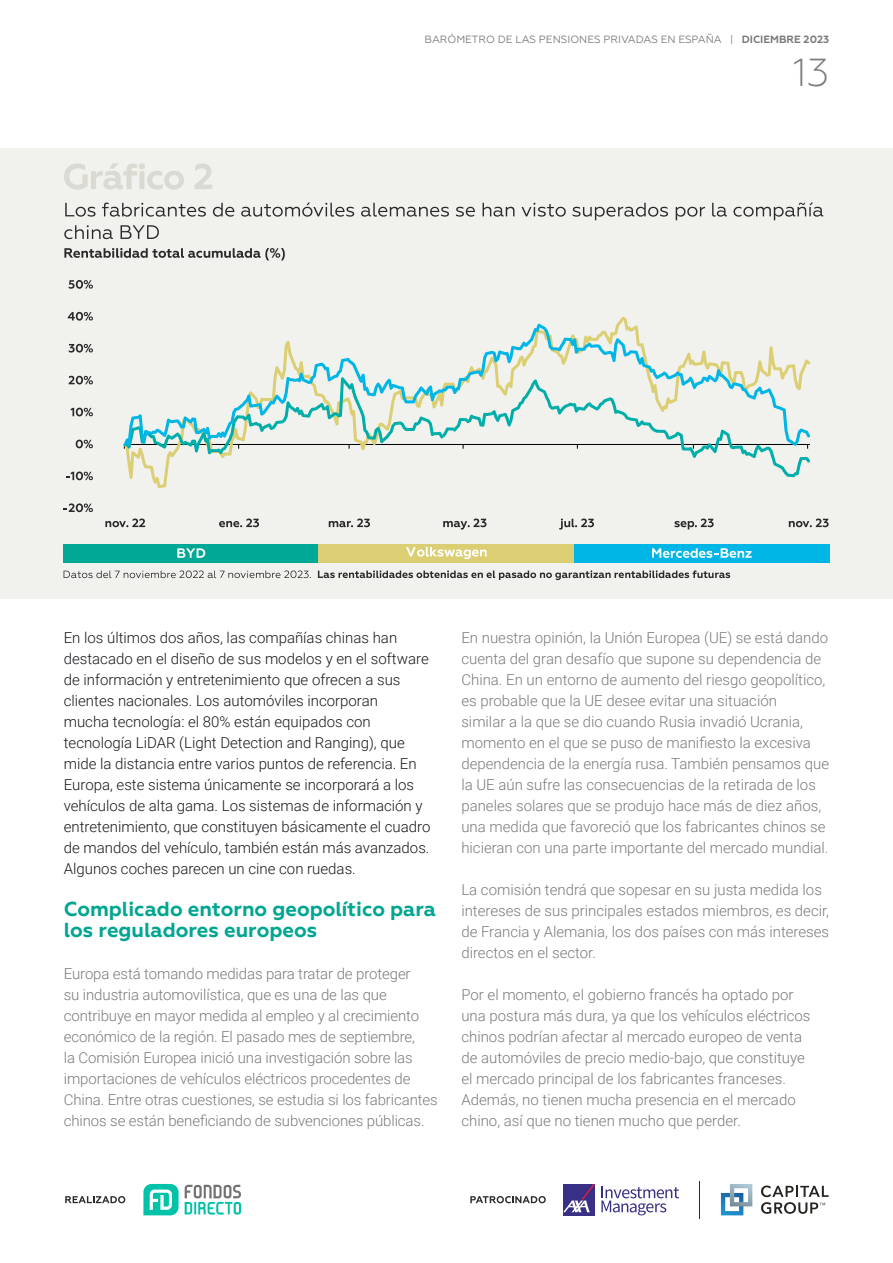
<style>
.page{position:relative;width:893px;height:1263px;background:#fff}
.page>*{position:absolute;margin:0;border:0;box-sizing:border-box;transform-origin:0 0}
.t1{font:300 39px "Geometria";color:#797a7c}
.t2{font:700 20.25px/21px "Geometria";color:#00a691}
.t3{font:300 15px/21px "Roboto";color:#797a7c}
.t4{font:300 15px/21px "Roboto";color:#1a171c}
.t5{font:10.5px "Geometria";color:#797a7c}
.s1{font-weight:700}
</style>
<div class="page">
<svg style="left:564px;top:1212px;width:31px;height:3px"></svg>
<svg style="left:601px;top:1186px;width:78px;height:29px"></svg>
<svg style="left:564px;top:1184px;width:31px;height:28px"></svg>
<svg style="left:143px;top:1184px;width:36px;height:31px"></svg>
<svg style="left:185px;top:1185px;width:56px;height:29px"></svg>
<svg style="left:65px;top:1196px;width:60px;height:7px"></svg>
<svg style="left:470px;top:1196px;width:76px;height:7px"></svg>
<hr style="left:700px;top:1181px;width:1px;height:37px;background:#2b2929">
<svg style="left:721px;top:1184px;width:31px;height:31px"></svg>
<svg style="left:761px;top:1185px;width:68px;height:29px"></svg>
<div style="left:0;top:148px;width:893px;height:451px;background:#f1f1ee"></div>
<div style="left:64px;top:544px;width:255px;height:18px;background:#00a996"></div>
<svg style="left:318px;top:570px;width:412px;height:10px"></svg>
<svg style="left:64px;top:570px;width:247px;height:8px"></svg>
<svg style="left:64px;top:163px;width:120px;height:27px"></svg>
<svg style="left:194px;top:163px;width:18px;height:26px"></svg>
<svg style="left:65px;top:203px;width:30px;height:14px"></svg>
<svg style="left:102px;top:203px;width:104px;height:14px"></svg>
<svg style="left:213px;top:203px;width:21px;height:14px"></svg>
<svg style="left:241px;top:203px;width:113px;height:14px"></svg>
<svg style="left:361px;top:203px;width:88px;height:14px"></svg>
<svg style="left:456px;top:207px;width:19px;height:10px"></svg>
<svg style="left:483px;top:203px;width:31px;height:14px"></svg>
<svg style="left:521px;top:203px;width:45px;height:14px"></svg>
<svg style="left:573px;top:203px;width:95px;height:17px"></svg>
<svg style="left:676px;top:207px;width:29px;height:13px"></svg>
<svg style="left:712px;top:203px;width:15px;height:14px"></svg>
<svg style="left:734px;top:203px;width:89px;height:17px"></svg>
<svg style="left:64px;top:225px;width:49px;height:14px"></svg>
<svg style="left:121px;top:225px;width:38px;height:14px"></svg>
<svg style="left:64px;top:248px;width:221px;height:12px"></svg>
<svg style="left:124px;top:446px;width:686px;height:31px"></svg>
<svg style="left:124px;top:324px;width:686px;height:122px"></svg>
<svg style="left:64px;top:503px;width:29px;height:9px"></svg>
<svg style="left:66px;top:471px;width:27px;height:9px"></svg>
<svg style="left:76px;top:440px;width:17px;height:8px"></svg>
<svg style="left:71px;top:408px;width:22px;height:8px"></svg>
<svg style="left:69px;top:376px;width:24px;height:8px"></svg>
<svg style="left:69px;top:344px;width:24px;height:9px"></svg>
<svg style="left:68px;top:312px;width:25px;height:9px"></svg>
<svg style="left:69px;top:280px;width:24px;height:9px"></svg>
<svg style="left:105px;top:518px;width:40px;height:9px"></svg>
<svg style="left:219px;top:518px;width:40px;height:9px"></svg>
<svg style="left:329px;top:518px;width:41px;height:9px"></svg>
<svg style="left:443px;top:518px;width:43px;height:12px"></svg>
<svg style="left:559px;top:518px;width:35px;height:12px"></svg>
<svg style="left:675px;top:518px;width:39px;height:11px"></svg>
<svg style="left:789px;top:518px;width:40px;height:9px"></svg>
<svg style="left:177px;top:548px;width:28px;height:10px"></svg>
<div style="left:574px;top:544px;width:256px;height:18px;background:#00b6e6"></div>
<div style="left:319px;top:544px;width:255px;height:18px;background:#dccf73"></div>
<svg style="left:406px;top:547px;width:81px;height:12px"></svg>
<svg style="left:652px;top:548px;width:100px;height:10px"></svg>
<p class="t5" style="left:424px;top:34px;width:406px">BARÓMETRO DE LAS PENSIONES PRIVADAS EN ESPAÑA | <span class="s1">DICIEMBRE 2023</span></p>
<h1 class="t1" style="left:793px;top:50px;width:38px">13</h1>
<p class="t4" style="left:64px;top:626px;width:368px">En los últimos dos años, las compañías chinas han destacado en el diseño de sus modelos y en el software de información y entretenimiento que ofrecen a sus clientes nacionales. Los automóviles incorporan<br>mucha tecnología: el 80% están equipados con tecnología LiDAR (Light Detection and Ranging), que mide la distancia entre varios puntos de referencia. En Europa, este sistema únicamente se incorporará a los vehículos de alta gama. Los sistemas de información y entretenimiento, que constituyen básicamente el cuadro de mandos del vehículo, también están más avanzados.<br>Algunos coches parecen un cine con ruedas.</p>
<h2 class="t2" style="left:64px;top:898px;width:374px">Complicado entorno geopolítico para los reguladores europeos</h2>
<p class="t3" style="left:64px;top:962px;width:375px">Europa está tomando medidas para tratar de proteger<br>su industria automovilística, que es una de las que contribuye en mayor medida al empleo y al crecimiento económico de la región. El pasado mes de septiembre,<br>la Comisión Europea inició una investigación sobre las importaciones de vehículos eléctricos procedentes de China. Entre otras cuestiones, se estudia si los fabricantes chinos se están beneficiando de subvenciones públicas.</p>
<p class="t3" style="left:461px;top:626px;width:369px">En nuestra opinión, la Unión Europea (UE) se está dando cuenta del gran desafío que supone su dependencia de China. En un entorno de aumento del riesgo geopolítico, es probable que la UE desee evitar una situación<br>similar a la que se dio cuando Rusia invadió Ucrania, momento en el que se puso de manifiesto la excesiva dependencia de la energía rusa. También pensamos que la UE aún sufre las consecuencias de la retirada de los paneles solares que se produjo hace más de diez años, una medida que favoreció que los fabricantes chinos se hicieran con una parte importante del mercado mundial.</p>
<p class="t3" style="left:461px;top:878px;width:369px">La comisión tendrá que sopesar en su justa medida los intereses de sus principales estados miembros, es decir, de Francia y Alemania, los dos países con más intereses directos en el sector.</p>
<p class="t3" style="left:461px;top:983px;width:351px">Por el momento, el gobierno francés ha optado por una postura más dura, ya que los vehículos eléctricos chinos podrían afectar al mercado europeo de venta de automóviles de precio medio-bajo, que constituye el mercado principal de los fabricantes franceses.<br>Además, no tienen mucha presencia en el mercado chino, así que no tienen mucho que perder.</p>
</div>
